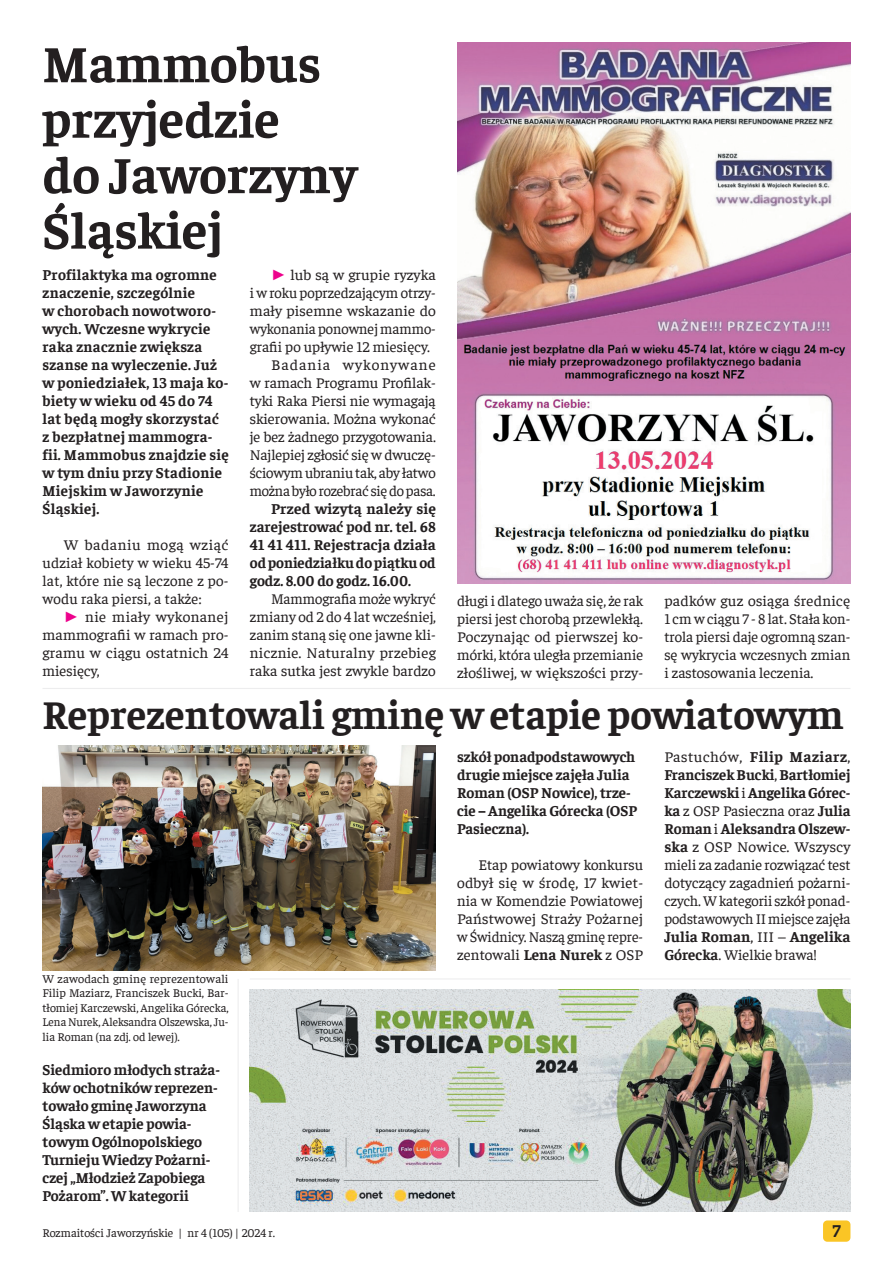
<style>
.page{position:relative;width:893px;height:1263px;background:#fff}
.page>*{position:absolute;margin:0;border:0;box-sizing:border-box;transform-origin:0 0}
.t1{font:700 52.35px/55.5px "Faustina";color:#231f20}
.t2{font:700 40.5px "Faustina";color:#231f20}
.t3{font:700 18px "Faustina";color:#231f20}
.t4{font:15px/18px "Faustina";color:#231f20;text-align:justify}
.t5{font:700 15px/18px "Faustina";color:#231f20}
.t6{font:700 15px/18px "Faustina";letter-spacing:.02em;color:#231f20}
.t7{font:15px "Faustina";letter-spacing:.065em;color:#231f20}
.t8{font:12px/14.4px "Faustina";color:#231f20;text-align:justify}
.s1{font-family:"Arial";color:#ed028c}
.s2{font-weight:700}
</style>
<div class="page">
<div style="left:823px;top:1220px;width:27px;height:22px;background:#fac525;border-radius:4px"></div>
<img style="left:457px;top:43px;width:393px;height:540px">
<img style="left:43px;top:746px;width:393px;height:224px">
<hr style="left:43px;top:688px;width:807px;height:1px;background:#ededee">
<img style="left:250px;top:989px;width:600px;height:223px">
<hr style="left:250px;top:978px;width:600px;height:1px;background:#ededee">
<hr style="left:238px;top:979px;width:1px;height:233px;background:#ededee">
<h1 class="t1" style="left:43px;top:33px;width:316px">Mammobus przyjedzie<br>do Jaworzyny<br>Śląskiej</h1>
<p class="t6" style="left:43px;top:265px;width:188px">Profilaktyka ma ogromne znaczenie, szczególnie<br>w chorobach nowotworo&shy;wych. Wczesne wykrycie raka znacznie zwiększa szanse na wyleczenie. Już w poniedziałek, 13 maja ko&shy;biety w wieku od 45 do 74 lat będą mogły skorzystać z bezpłatnej mammogra&shy;fii. Mammobus znajdzie się w tym dniu przy Stadionie<br>Miejskim w Jaworzynie<br>Śląskiej.</p>
<p class="t4" style="left:43px;top:535px;width:188px;text-indent:21px">W badaniu mogą wziąć udział kobiety w wieku 45-74 lat, które nie są leczone z po&shy;wodu raka piersi, a także:</p>
<p class="t4" style="left:43px;top:607px;width:188px;text-indent:21px"><span class="s1">►</span> nie miały wykonanej mammografii w ramach pro&shy;gramu w ciągu ostatnich 24 miesięcy,</p>
<p class="t4" style="left:271px;top:265px;width:166px"><span class="s1">►</span> lub są w grupie ryzyka</p>
<p class="t4" style="left:250px;top:283px;width:188px">i w roku poprzedzającym otrzy-</p>
<p class="t4" style="left:250px;top:301px;width:188px">mały pisemne wskazanie do</p>
<p class="t4" style="left:250px;top:319px;width:188px">wykonania ponownej mammo-</p>
<p class="t4" style="left:250px;top:337px;width:182px">grafii po upływie 12 miesięcy.</p>
<p class="t7" style="left:271px;top:355px;width:166px">Badania wykonywane</p>
<p class="t4" style="left:250px;top:373px;width:188px">w ramach Programu Profilak-</p>
<p class="t4" style="left:250px;top:391px;width:188px">tyki Raka Piersi nie wymagają</p>
<p class="t4" style="left:250px;top:409px;width:188px">skierowania. Można wykonać</p>
<p class="t4" style="left:250px;top:427px;width:188px">je bez żadnego przygotowania.</p>
<p class="t4" style="left:250px;top:445px;width:188px">Najlepiej zgłosić się w dwuczę-</p>
<p class="t4" style="left:250px;top:463px;width:187px">ściowym ubraniu tak, aby łatwo</p>
<p class="t4" style="left:250px;top:481px;width:187px">można było rozebrać się do pasa.</p>
<p class="t5" style="left:250px;top:499px;width:188px;text-align:justify;text-indent:21px">Przed wizytą należy się zarejestrować pod nr. tel. 68<br>41 41 411. Rejestracja działa od poniedziałku do piątku od godz. 8.00 do godz. 16.00.</p>
<p class="t4" style="left:250px;top:589px;width:188px;text-indent:21px">Mammografia może wykryć zmiany od 2 do 4 lat wcześniej, zanim staną się one jawne kli&shy;nicznie. Naturalny przebieg raka sutka jest zwykle bardzo</p>
<p class="t4" style="left:457px;top:591px;width:188px">długi i dlatego uważa się, że rak piersi jest chorobą przewlekłą.<br>Poczynając od pierwszej ko&shy;mórki, która uległa przemianie złośliwej, w większości przy-</p>
<p class="t4" style="left:664px;top:591px;width:188px">padków guz osiąga średnicę 1 cm w ciągu 7 - 8 lat. Stała kon&shy;trola piersi daje ogromną szan&shy;sę wykrycia wczesnych zmian i zastosowania leczenia.</p>
<h2 class="t2" style="left:43px;top:686px;width:802px">Reprezentowali gminę w etapie powiatowym</h2>
<p class="t4" style="left:664px;top:746px;width:188px">Pastuchów, <span class="s2">Filip Maziarz</span>, <span class="s2">Franciszek Bucki</span>, <span class="s2">Bartłomiej Karczewski</span> i <span class="s2">Angelika Górec&shy;ka</span> z OSP Pasieczna oraz <span class="s2">Julia Roman</span> i <span class="s2">Aleksandra Olszew&shy;ska</span> z OSP Nowice. Wszyscy mieli za zadanie rozwiązać test dotyczący zagadnień pożarni&shy;czych. W kategorii szkół ponad&shy;podstawowych II miejsce zajęła <span class="s2">Julia Roman</span>, III – <span class="s2">Angelika Górecka</span>. Wielkie brawa!</p>
<p class="t8" style="left:43px;top:971px;width:188px">W zawodach gminę reprezentowali Filip Maziarz, Franciszek Bucki, Bar&shy;tłomiej Karczewski, Angelika Górecka, Lena Nurek, Aleksandra Olszewska, Ju&shy;lia Roman (na zdj. od lewej).</p>
<p class="t5" style="left:43px;top:1059px;width:179px">Siedmioro młodych straża&shy;ków ochotników reprezen&shy;towało gminę Jaworzyna<br>Śląska w etapie powia&shy;towym Ogólnopolskiego<br>Turnieju Wiedzy Pożarni&shy;czej „Młodzież Zapobiega<br>Pożarom”. W kategorii</p>
<p class="t5" style="left:457px;top:746px;width:182px">szkół ponadpodstawowych drugie miejsce zajęła Julia<br>Roman (OSP Nowice), trze&shy;cie – Angelika Górecka (OSP<br>Pasieczna).</p>
<p class="t4" style="left:457px;top:854px;width:188px;text-indent:21px">Etap powiatowy konkursu odbył się w środę, 17 kwiet&shy;nia w Komendzie Powiatowej Państwowej Straży Pożarnej w Świdnicy. Naszą gminę repre&shy;zentowali <span class="s2">Lena Nurek</span> z OSP</p>
<p class="t8" style="left:43px;top:1225px;width:234px">Rozmaitości Jaworzyńskie | nr 4 (105) | 2024 r.</p>
<p class="t3" style="left:833px;top:1218px;width:10px">7</p>
</div>
